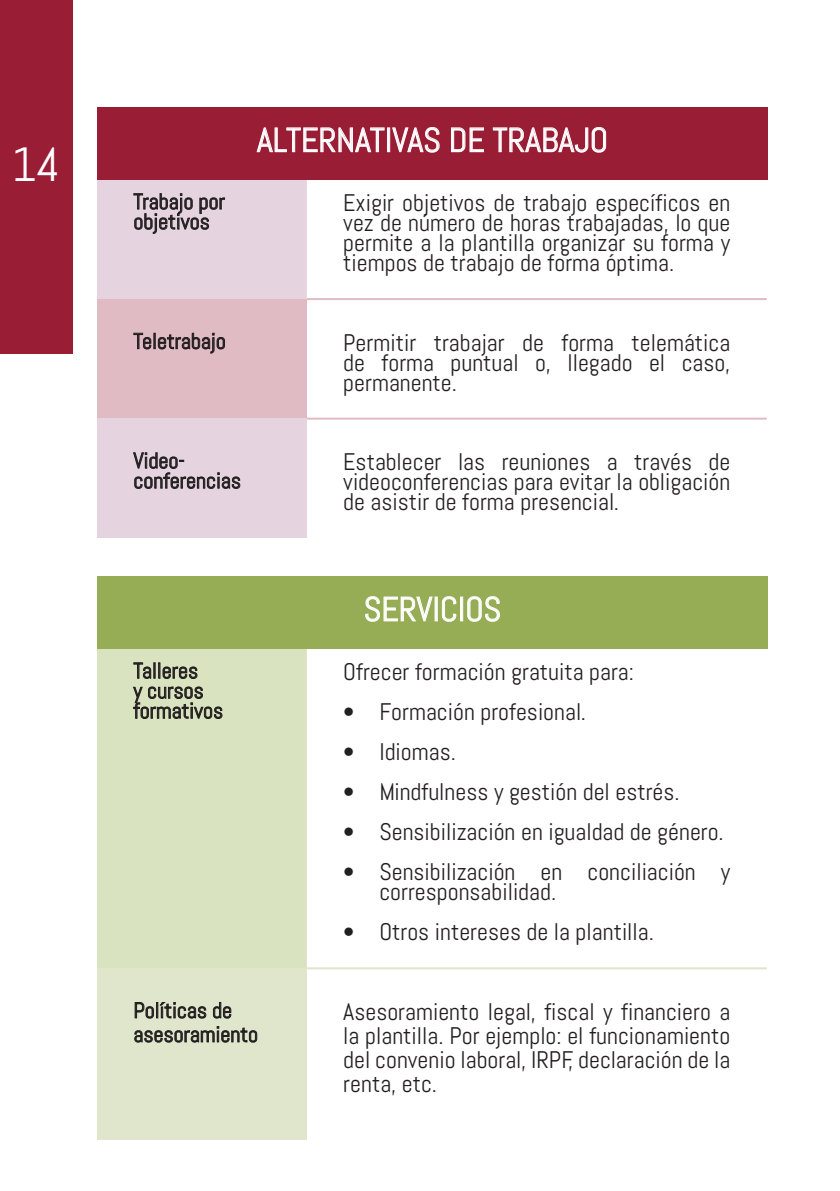
<style>
.page{position:relative;width:840px;height:1191px;background:#fff}
.page>*{position:absolute;margin:0;border:0;box-sizing:border-box;transform-origin:0 0}
.t1{font:48px "Abel";color:#fff}
.t2{font:34px "Abel";color:#fff}
.t3{font:24px/20px "Abel";color:#231f20;text-align:justify}
.t4{font:22px/20px "Abel";color:#231f20}
</style>
<div class="page">
<div style="left:0;top:0;width:72px;height:354px;background:#9a1d36"></div>
<div style="left:97px;top:179px;width:210px;height:120px;background:#e5d4e0"></div>
<div style="left:97px;top:299px;width:210px;height:119px;background:#e0bbc3"></div>
<div style="left:97px;top:418px;width:210px;height:120px;background:#e5d4e0"></div>
<hr style="left:307px;top:298px;width:459px;height:2px;background:#9a1d36">
<hr style="left:307px;top:417px;width:459px;height:2px;background:#9a1d36">
<div style="left:97px;top:648px;width:210px;height:320px;background:#dae3bf"></div>
<div style="left:97px;top:968px;width:210px;height:171px;background:#dfe6cc"></div>
<hr style="left:307px;top:967px;width:459px;height:2px;background:#96ad56">
<div style="left:97px;top:107px;width:670px;height:73px;background:#9a1d36"></div>
<div style="left:97px;top:576px;width:670px;height:73px;background:#96ad56"></div>
<svg style="left:256px;top:127px;width:129px;height:26px"></svg>
<div style="left:387px;top:127px;width:3px;height:25px;border:1px solid #fff"></div>
<svg style="left:392px;top:127px;width:48px;height:26px"></svg>
<svg style="left:451px;top:127px;width:33px;height:26px"></svg>
<svg style="left:492px;top:127px;width:114px;height:26px"></svg>
<svg style="left:365px;top:596px;width:68px;height:26px"></svg>
<svg style="left:441px;top:596px;width:15px;height:26px"></svg>
<div style="left:460px;top:596px;width:3px;height:25px;border:1px solid #fff"></div>
<svg style="left:467px;top:596px;width:33px;height:26px"></svg>
<svg style="left:133px;top:193px;width:92px;height:41px"></svg>
<svg style="left:133px;top:333px;width:92px;height:21px"></svg>
<svg style="left:133px;top:452px;width:107px;height:37px"></svg>
<svg style="left:133px;top:662px;width:64px;height:17px"></svg>
<svg style="left:133px;top:686px;width:89px;height:33px"></svg>
<svg style="left:134px;top:1002px;width:72px;height:16px"></svg>
<svg style="left:213px;top:1002px;width:18px;height:16px"></svg>
<svg style="left:134px;top:1026px;width:123px;height:16px"></svg>
<h1 class="t1" style="left:12px;top:134px;width:50px">14</h1>
<h2 class="t2" style="left:257px;top:118px;width:352px">ALTERNATIVAS DE TRABAJO</h2>
<p class="t4" style="left:133px;top:192px;width:93px">Trabajo por objetivos</p>
<p class="t3" style="left:343px;top:193px;width:388px">Exigir objetivos de trabajo específicos en vez de número de horas trabajadas, lo que permite a la plantilla organizar su forma y tiempos de trabajo de forma óptima.</p>
<p class="t4" style="left:133px;top:331px;width:94px">Teletrabajo</p>
<p class="t3" style="left:343px;top:332px;width:388px">Permitir trabajar de forma telemática de forma puntual o, llegado el caso, permanente.</p>
<p class="t4" style="left:133px;top:451px;width:109px">Video&shy;conferencias</p>
<p class="t3" style="left:343px;top:452px;width:388px">Establecer las reuniones a través de videoconferencias para evitar la obligación de asistir de forma presencial.</p>
<h2 class="t2" style="left:363px;top:587px;width:139px">SERVICIOS</h2>
<p class="t4" style="left:133px;top:660px;width:91px">Talleres<br>y cursos formativos</p>
<p class="t3" style="left:343px;top:662px;width:292px">Ofrecer formación gratuita para:</p>
<p class="t3" style="left:343px;top:702px;width:244px">• Formación profesional.</p>
<p class="t3" style="left:343px;top:742px;width:114px">• Idiomas.</p>
<p class="t3" style="left:343px;top:782px;width:338px">• Mindfulness y gestión del estrés.</p>
<p class="t3" style="left:343px;top:822px;width:382px">• Sensibilización en igualdad de género.</p>
<p class="t3" style="left:379px;top:862px;width:352px;text-indent:-36px">• Sensibilización en conciliación y corresponsabilidad.</p>
<p class="t3" style="left:343px;top:922px;width:312px">• Otros intereses de la plantilla.</p>
<p class="t4" style="left:133px;top:998px;width:126px;line-height:24px">Políticas de asesoramiento</p>
<p class="t3" style="left:343px;top:999px;width:388px;line-height:24px">Asesoramiento legal, fiscal y financiero a la plantilla. Por ejemplo: el funcionamiento del convenio laboral, IRPF, declaración de la renta, etc.</p>
</div>
